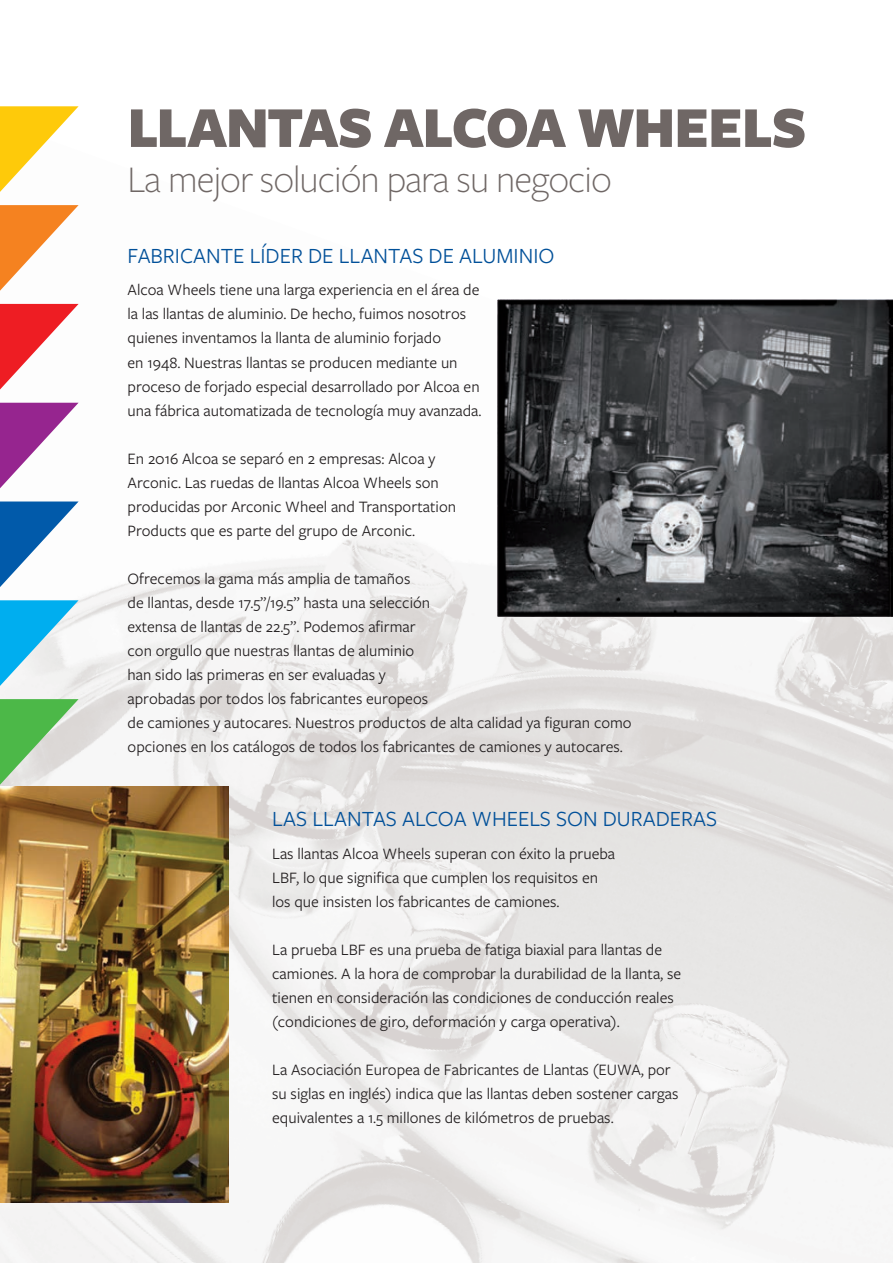
<style>
.page{position:relative;width:893px;height:1263px;background:#fff}
.page>*{position:absolute;margin:0;border:0;box-sizing:border-box;transform-origin:0 0}
.t1{font:900 60px "Freight Sans Pro";letter-spacing:-.025em;color:#6f6765}
.t2{font:300 39px "Freight Sans Pro";letter-spacing:-.025em;color:#6f6765}
.t3{font:22.5px "Freight Sans Pro";color:#015099}
.t4{font:16.5px/24px "Freight Sans Pro";color:#231f20}
</style>
<div class="page">
<img style="left:0;top:534px;width:893px;height:729px">
<img style="left:497px;top:299px;width:396px;height:318px">
<img style="left:0;top:787px;width:229px;height:416px">
<svg style="left:0;top:106px;width:79px;height:692px"></svg>
<h1 class="t1" style="left:128px;top:85px;width:680px">LLANTAS ALCOA WHEELS</h1>
<h2 class="t2" style="left:128px;top:153px;width:486px">La mejor solución para su negocio</h2>
<h3 class="t3" style="left:128px;top:241px;width:428px">FABRICANTE LÍDER DE LLANTAS DE ALUMINIO</h3>
<p class="t4" style="left:128px;top:277px;width:355px">Alcoa Wheels tiene una larga experiencia en el área de la las llantas de aluminio. De hecho, fuimos nosotros quienes inventamos la llanta de aluminio forjado<br>en 1948. Nuestras llantas se producen mediante un proceso de forjado especial desarrollado por Alcoa en una fábrica automatizada de tecnología muy avanzada.</p>
<p class="t4" style="left:128px;top:445px;width:330px">En 2016 Alcoa se separó en 2 empresas: Alcoa y Arconic. Las ruedas de llantas Alcoa Wheels son producidas por Arconic Wheel and Transportation Products que es parte del grupo de Arconic.</p>
<p class="t4" style="left:128px;top:565px;width:506px">Ofrecemos la gama más amplia de tamaños<br>de llantas, desde 17.5”/19.5” hasta una selección<br>extensa de llantas de 22.5”. Podemos afirmar<br>con orgullo que nuestras llantas de aluminio<br>han sido las primeras en ser evaluadas y<br>aprobadas por todos los fabricantes europeos<br>de camiones y autocares. Nuestros productos de alta calidad ya figuran como opciones en los catálogos de todos los fabricantes de camiones y autocares.</p>
<h3 class="t3" style="left:272px;top:804px;width:446px">LAS LLANTAS ALCOA WHEELS SON DURADERAS</h3>
<p class="t4" style="left:272px;top:841px;width:345px">Las llantas Alcoa Wheels superan con éxito la prueba<br>LBF, lo que significa que cumplen los requisitos en los que insisten los fabricantes de camiones.</p>
<p class="t4" style="left:272px;top:937px;width:411px">La prueba LBF es una prueba de fatiga biaxial para llantas de camiones. A la hora de comprobar la durabilidad de la llanta, se tienen en consideración las condiciones de conducción reales (condiciones de giro, deformación y carga operativa).</p>
<p class="t4" style="left:272px;top:1057px;width:408px">La Asociación Europea de Fabricantes de Llantas (EUWA, por su siglas en inglés) indica que las llantas deben sostener cargas equivalentes a 1.5 millones de kilómetros de pruebas.</p>
</div>
